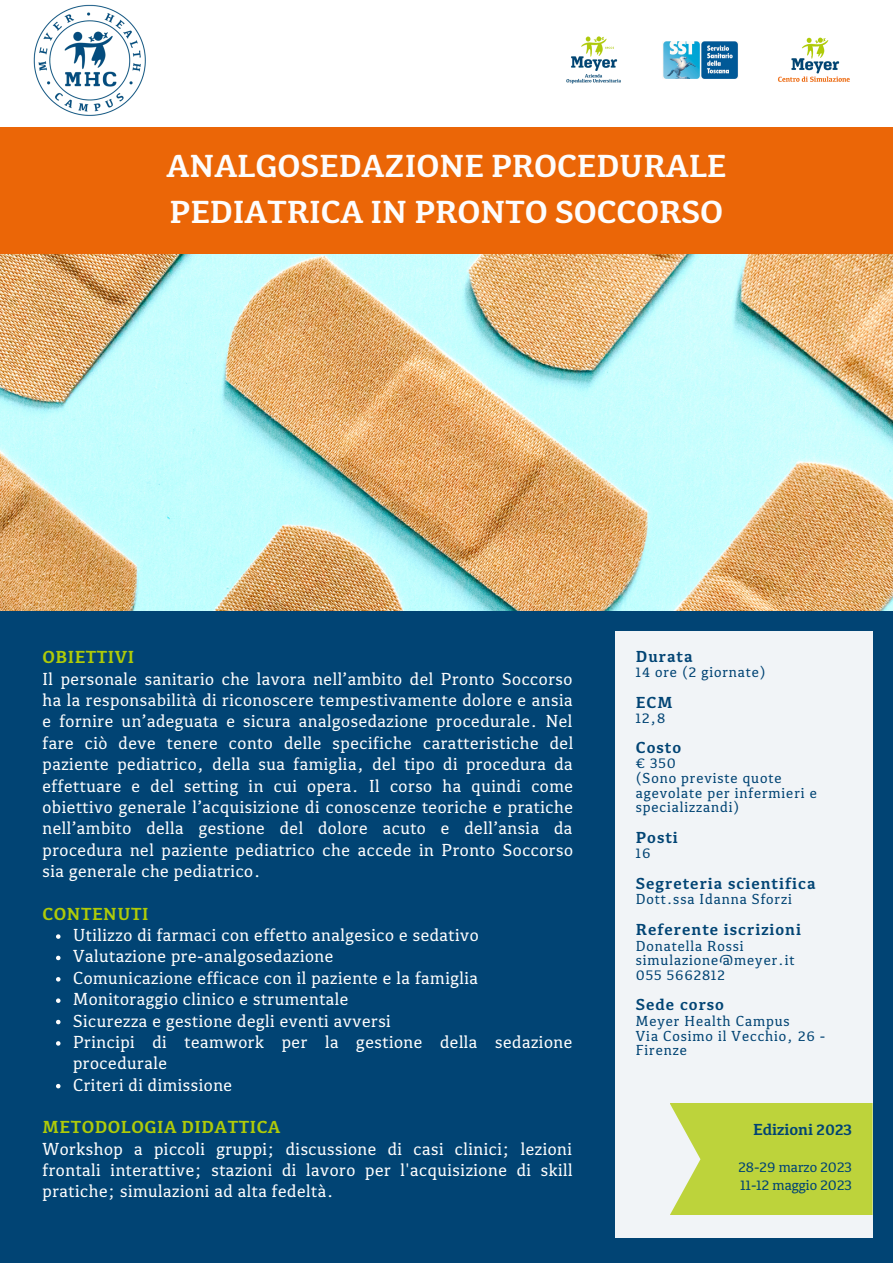
<style>
.page{position:relative;width:893px;height:1264px;background:#fff}
.page>*{position:absolute;margin:0;border:0;box-sizing:border-box;transform-origin:0 0}
.t1{font:700 33px/46px "Kefa III";color:#fdfdfd}
.t2{font:18px/21.3px "Kefa III";letter-spacing:.03em;color:#fdfdfd;text-align:justify}
.t3{font:700 18px "Kefa III";letter-spacing:.03em;color:#afcb08}
.t4{font:700 16.5px "Kefa III";letter-spacing:.06em;color:#014474}
.t5{font:700 16.5px "Kefa III";color:#014474}
.t6{font:15px/14.5px "Kefa III";letter-spacing:.06em;color:#014474}
.t7{font:15px/18px "Kefa III";color:#014474}
</style>
<div class="page">
<div style="left:0;top:0;width:892px;height:1262px;background:#014474"></div>
<div style="left:0;top:0;width:892px;height:129px;background:#fff"></div>
<div style="left:0;top:127px;width:892px;height:138px;background:#eb6607"></div>
<img style="left:0;top:254px;width:892px;height:357px">
<img style="left:33px;top:4px;width:113px;height:112px">
<img style="left:663px;top:41px;width:75px;height:38px">
<img style="left:566px;top:36px;width:55px;height:48px">
<img style="left:778px;top:37px;width:72px;height:45px">
<div style="left:615px;top:631px;width:257px;height:606px;background:#f1f4f7"></div>
<svg style="left:670px;top:1103px;width:202px;height:111px;background:#c0d549"></svg>
<svg style="left:56px;top:934px;width:4px;height:4px"></svg>
<svg style="left:56px;top:955px;width:4px;height:5px"></svg>
<svg style="left:56px;top:977px;width:4px;height:4px"></svg>
<svg style="left:56px;top:998px;width:4px;height:4px"></svg>
<svg style="left:56px;top:1019px;width:4px;height:5px"></svg>
<svg style="left:56px;top:1041px;width:4px;height:4px"></svg>
<svg style="left:56px;top:1083px;width:4px;height:5px"></svg>
<h1 class="t1" style="left:166px;top:145px;width:561px">ANALGOSEDAZIONE PROCEDURALE<br>PEDIATRICA IN PRONTO SOCCORSO</h1>
<p class="t3" style="left:42px;top:649px;width:93px">OBIETTIVI</p>
<p class="t2" style="left:42px;top:669px;width:532px">Il personale sanitario che lavora nell’ambito del Pronto Soccorso ha la responsabilità di riconoscere tempestivamente dolore e ansia e fornire un’adeguata e sicura analgosedazione procedurale. Nel fare ciò deve tenere conto delle specifiche caratteristiche del paziente pediatrico, della sua famiglia, del tipo di procedura da effettuare e del setting in cui opera. Il corso ha quindi come obiettivo generale l’acquisizione di conoscenze teoriche e pratiche nell’ambito della gestione del dolore acuto e dell’ansia da procedura nel paziente pediatrico che accede in Pronto Soccorso sia generale che pediatrico.</p>
<p class="t3" style="left:42px;top:905px;width:107px">CONTENUTI</p>
<p class="t2" style="left:73px;top:925px;width:500px;text-align:left">Utilizzo di farmaci con effetto analgesico e sedativo Valutazione pre-analgosedazione<br>Comunicazione efficace con il paziente e la famiglia Monitoraggio clinico e strumentale<br>Sicurezza e gestione degli eventi avversi<br>Principi di teamwork per la gestione della sedazione procedurale<br>Criteri di dimissione</p>
<p class="t3" style="left:42px;top:1119px;width:239px">METODOLOGIA DIDATTICA</p>
<p class="t2" style="left:42px;top:1139px;width:531px">Workshop a piccoli gruppi; discussione di casi clinici; lezioni frontali interattive; stazioni di lavoro per l'acquisizione di skill pratiche; simulazioni ad alta fedeltà.</p>
<p class="t4" style="left:635px;top:648px;width:58px">Durata</p>
<p class="t6" style="left:635px;top:666px;width:131px">14 ore (2 giornate)</p>
<p class="t4" style="left:635px;top:694px;width:38px">ECM</p>
<p class="t6" style="left:635px;top:712px;width:31px">12,8</p>
<p class="t4" style="left:635px;top:739px;width:47px">Costo</p>
<p class="t6" style="left:635px;top:757px;width:182px">€ 350<br>(Sono previste quote agevolate per infermieri e specializzandi)</p>
<p class="t4" style="left:635px;top:829px;width:43px">Posti</p>
<p class="t6" style="left:635px;top:846px;width:16px">16</p>
<p class="t4" style="left:635px;top:875px;width:181px">Segreteria scientifica</p>
<p class="t6" style="left:635px;top:893px;width:157px">Dott.ssa Idanna Sforzi</p>
<p class="t4" style="left:635px;top:922px;width:167px">Referente iscrizioni</p>
<p class="t6" style="left:635px;top:939px;width:160px">Donatella Rossi simulazione@meyer.it<br>055 5662812</p>
<p class="t4" style="left:635px;top:997px;width:90px">Sede corso</p>
<p class="t6" style="left:635px;top:1014px;width:191px">Meyer Health Campus<br>Via Cosimo il Vecchio, 26 -<br>Firenze</p>
<p class="t5" style="left:753px;top:1122px;width:100px">Edizioni 2023</p>
<p class="t7" style="left:738px;top:1158px;width:115px">28-29 marzo 2023<br>11-12 maggio 2023</p>
</div>
